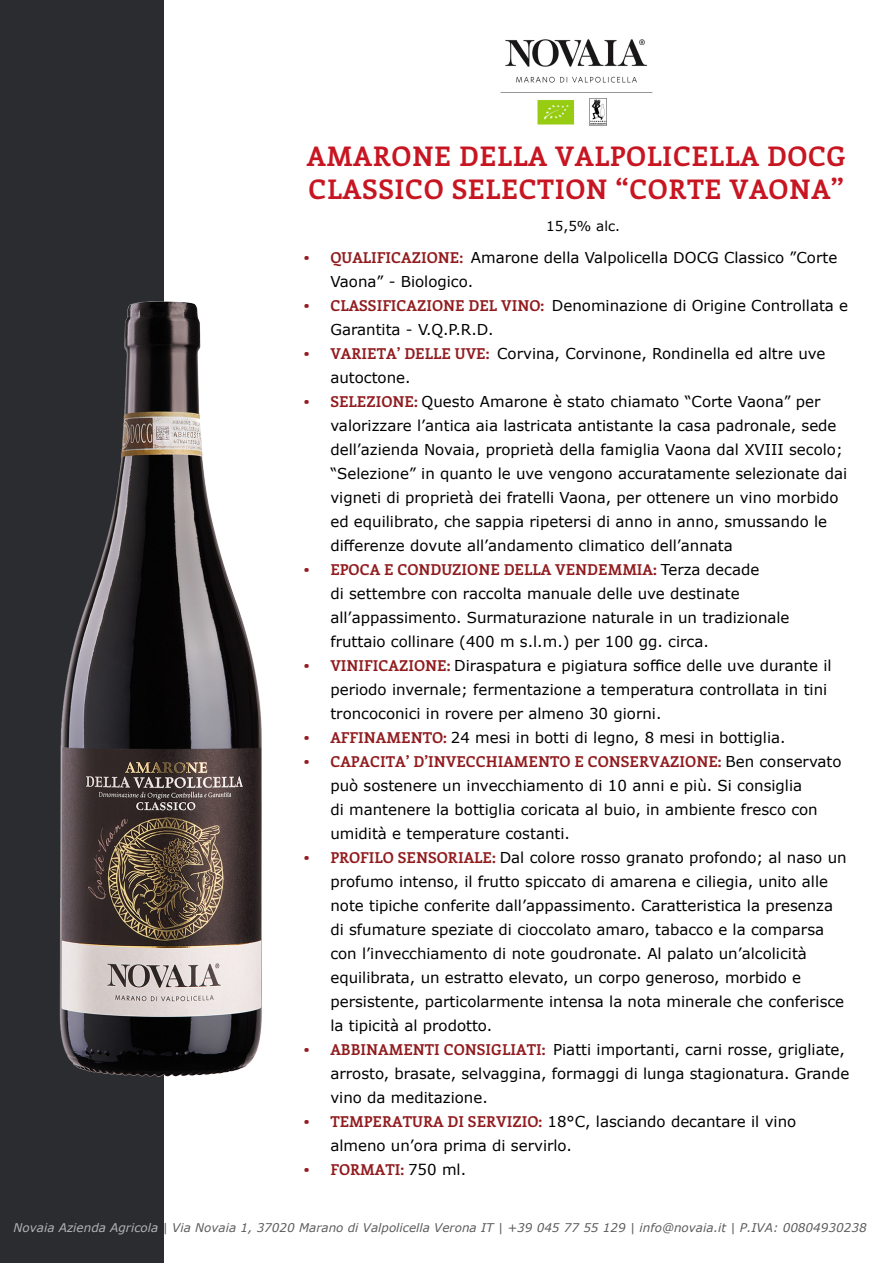
<style>
.page{position:relative;width:893px;height:1263px;background:#fff}
.page>*{position:absolute;margin:0;border:0;box-sizing:border-box;transform-origin:0 0}
.t1{font:700 27px/32.4px "Enriqueta";letter-spacing:.02em;color:#c71521}
.t2{font:15px/24px "Verdana";color:#000}
.t3{font:700 15px "Enriqueta";color:#911b1e}
.t4{font:13.5px "Verdana";color:#000}
.t5{font:italic 12px "Verdana";color:#000}
.s1{font-family:"Enriqueta";font-weight:700;color:#911b1e}
.s2{font-family:"Verdana";font-weight:400;color:#000}
.s3{color:#fff}
</style>
<div class="page">
<div style="left:0;top:0;width:163px;height:1263px;background:#2b2c30"></div>
<img style="left:59px;top:261px;width:203px;height:869px">
<img style="left:500px;top:39px;width:153px;height:87px">
<p class="t1" style="left:307px;top:139px;width:541px">AMARONE DELLA VALPOLICELLA DOCG<br>CLASSICO SELECTION “CORTE VAONA”</p>
<p class="t4" style="left:546px;top:217px;width:75px">15,5% alc.</p>
<p class="t2" style="left:330px;top:245px;width:508px;text-indent:-27px"><span class="s1">• QUALIFICAZIONE:</span> Amarone della Valpolicella DOCG Classico ”Corte<br>Vaona” - Biologico.</p>
<p class="t2" style="left:330px;top:293px;width:519px;text-indent:-27px"><span class="s1">• CLASSIFICAZIONE DEL VINO:</span> Denominazione di Origine Controllata e<br>Garantita - V.Q.P.R.D.</p>
<p class="t2" style="left:330px;top:341px;width:497px;text-indent:-27px"><span class="s1">• VARIETA’ DELLE UVE:</span> Corvina, Corvinone, Rondinella ed altre uve autoctone.</p>
<p class="t2" style="left:330px;top:389px;width:518px;text-indent:-27px"><span class="s1">• SELEZIONE:</span> Questo Amarone è stato chiamato “Corte Vaona” per valorizzare l’antica aia lastricata antistante la casa padronale, sede dell’azienda Novaia, proprietà della famiglia Vaona dal XVIII secolo; “Selezione” in quanto le uve vengono accuratamente selezionate dai vigneti di proprietà dei fratelli Vaona, per ottenere un vino morbido ed equilibrato, che sappia ripetersi di anno in anno, smussando le differenze dovute all’andamento climatico dell’annata</p>
<p class="t2" style="left:330px;top:557px;width:461px;text-indent:-27px"><span class="s1">• EPOCA E CONDUZIONE DELLA VENDEMMIA:</span> Terza decade<br>di settembre con raccolta manuale delle uve destinate all’appassimento. Surmaturazione naturale in un tradizionale fruttaio collinare (400 m s.l.m.) per 100 gg. circa.</p>
<p class="t2" style="left:330px;top:653px;width:503px;text-indent:-27px"><span class="s1">• VINIFICAZIONE:</span> Diraspatura e pigiatura soffice delle uve durante il periodo invernale; fermentazione a temperatura controllata in tini troncoconici in rovere per almeno 30 giorni.</p>
<p class="t2" style="left:303px;top:725px;width:484px"><span class="s1">• AFFINAMENTO:</span> 24 mesi in botti di legno, 8 mesi in bottiglia.</p>
<p class="t2" style="left:330px;top:749px;width:513px;text-indent:-27px"><span class="s1">• CAPACITA’ D’INVECCHIAMENTO E CONSERVAZIONE:</span> Ben conservato può sostenere un invecchiamento di 10 anni e più. Si consiglia<br>di mantenere la bottiglia coricata al buio, in ambiente fresco con umidità e temperature costanti.</p>
<p class="t2" style="left:330px;top:845px;width:518px;text-indent:-27px"><span class="s1">• PROFILO SENSORIALE:</span> Dal colore rosso granato profondo; al naso un profumo intenso, il frutto spiccato di amarena e ciliegia, unito alle note tipiche conferite dall’appassimento. Caratteristica la presenza di sfumature speziate di cioccolato amaro, tabacco e la comparsa con l’invecchiamento di note goudronate. Al palato un’alcolicità equilibrata, un estratto elevato, un corpo generoso, morbido e persistente, particolarmente intensa la nota minerale che conferisce la tipicità al prodotto.</p>
<p class="t2" style="left:330px;top:1037px;width:520px;text-indent:-27px"><span class="s1">• ABBINAMENTI CONSIGLIATI:</span> Piatti importanti, carni rosse, grigliate, arrosto, brasate, selvaggina, formaggi di lunga stagionatura. Grande vino da meditazione.</p>
<p class="t2" style="left:330px;top:1109px;width:467px;text-indent:-27px"><span class="s1">• TEMPERATURA DI SERVIZIO:</span> 18°C, lasciando decantare il vino almeno un’ora prima di servirlo.</p>
<p class="t3" style="left:303px;top:1159px;width:164px">• FORMATI: <span class="s2">750 ml.</span></p>
<p class="t5" style="left:14px;top:1219px;width:855px"><span class="s3">Novaia Azienda Agricola</span> | Via Novaia 1, 37020 Marano di Valpolicella Verona IT | +39 045 77 55 129 | info@novaia.it | P.IVA: 00804930238</p>
</div>
